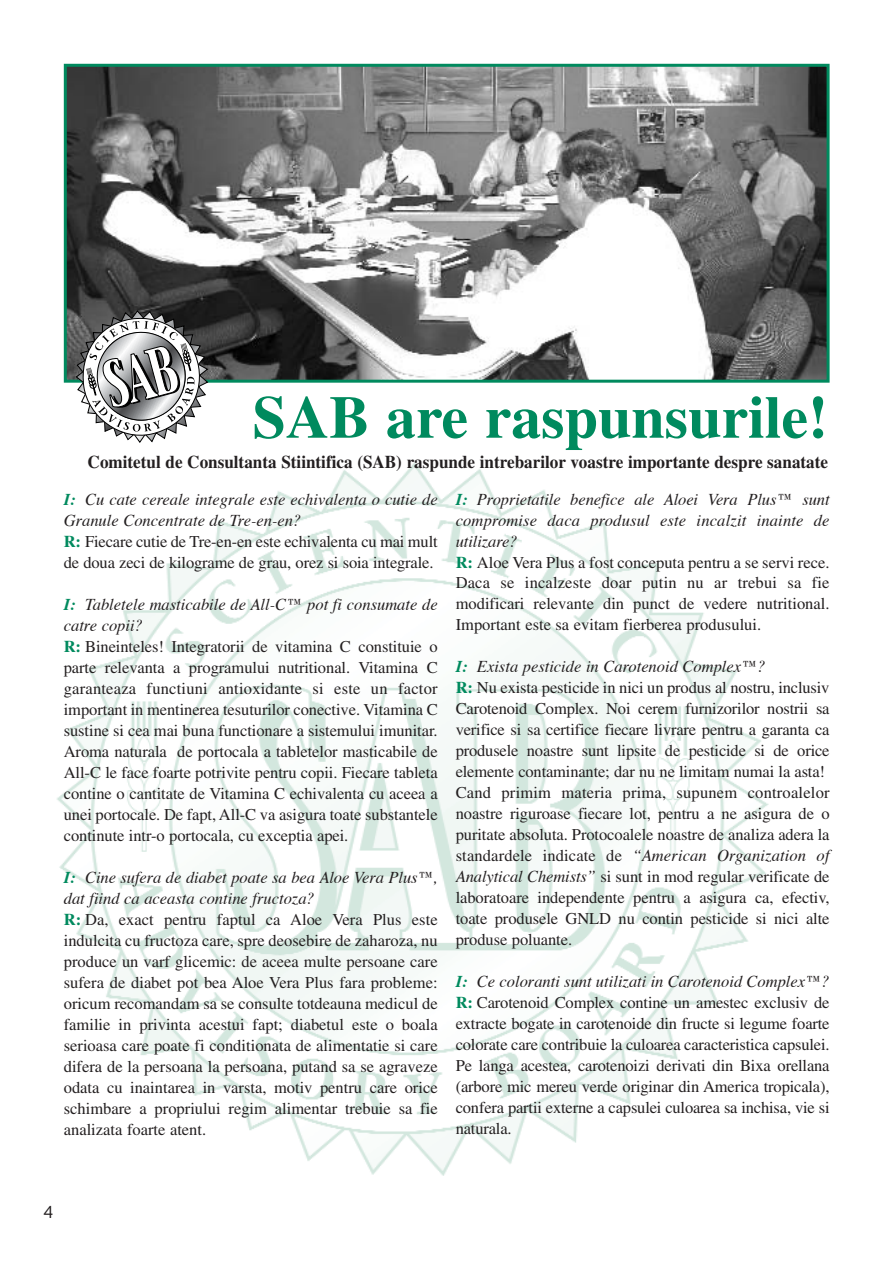
<style>
.page{position:relative;width:893px;height:1263px;background:#fff}
.page>*{position:absolute;margin:0;border:0;box-sizing:border-box;transform-origin:0 0}
.t1{font:700 60px "Times";color:#008a5e}
.t2{font:700 18px "Times";color:#231f20;scale:.95 1}
.t3{font:300 18px "Folio";color:#231f20}
.t4{font:16.5px/21px "Times";letter-spacing:-.005em;color:#231f20}
.s1{font-weight:700;font-style:italic;color:#008a5e}
.s2{font-style:italic}
.s3{font-weight:700;color:#008a5e}
</style>
<div class="page">
<img style="left:57px;top:462px;width:712px;height:714px">
<img style="left:68px;top:68px;width:757px;height:311px">
<div style="left:64px;top:64px;width:765px;height:319px;border:3px solid #008a5e"></div>
<svg style="left:76px;top:310px;width:132px;height:133px"></svg>
<h1 class="t1" style="left:252px;top:396px;width:577px">SAB are raspunsurile!</h1>
<p class="t2" style="left:88px;top:455px;width:781px">Comitetul de Consultanta Stiintifica (SAB) raspunde intrebarilor voastre importante despre sanatate</p>
<p class="t4" style="left:64px;top:490px;width:375px"><span class="s1">I:</span> <span class="s2">Cu cate cereale integrale este echivalenta o cutie de Granule Concentrate de Tre-en-en?<br></span><span class="s3">R:</span> Fiecare cutie de Tre-en-en este echivalenta cu mai mult de doua zeci de kilograme de grau, orez si soia integrale.</p>
<p class="t4" style="left:64px;top:595px;width:375px"><span class="s1">I:</span> <span class="s2">Tabletele masticabile de All-C™ pot fi consumate de catre copii?<br></span><span class="s3">R:</span> Bineinteles! Integratorii de vitamina C constituie o parte relevanta a programului nutritional. Vitamina C garanteaza functiuni antioxidante si este un factor important in mentinerea tesuturilor conective. Vitamina C sustine si cea mai buna functionare a sistemului imunitar.<br>Aroma naturala de portocala a tabletelor masticabile de All-C le face foarte potrivite pentru copii. Fiecare tableta contine o cantitate de Vitamina C echivalenta cu aceea a unei portocale. De fapt, All-C va asigura toate substantele continute intr-o portocala, cu exceptia apei.</p>
<p class="t4" style="left:64px;top:868px;width:375px"><span class="s1">I:</span> <span class="s2">Cine sufera de diabet poate sa bea Aloe Vera Plus™, dat fiind ca aceasta contine fructoza?<br></span><span class="s3">R:</span> Da, exact pentru faptul ca Aloe Vera Plus este indulcita cu fructoza care, spre deosebire de zaharoza, nu produce un varf glicemic: de aceea multe persoane care sufera de diabet pot bea Aloe Vera Plus fara probleme: oricum recomandam sa se consulte totdeauna medicul de familie in privinta acestui fapt; diabetul este o boala serioasa care poate fi conditionata de alimentatie si care difera de la persoana la persoana, putand sa se agraveze odata cu inaintarea in varsta, motiv pentru care orice schimbare a propriului regim alimentar trebuie sa fie analizata foarte atent.</p>
<p class="t4" style="left:455px;top:490px;width:375px"><span class="s1">I:</span> <span class="s2">Proprietatile benefice ale Aloei Vera Plus™ sunt compromise daca produsul este incalzit inainte de utilizare?<br></span><span class="s3">R:</span> Aloe Vera Plus a fost conceputa pentru a se servi rece.<br>Daca se incalzeste doar putin nu ar trebui sa fie modificari relevante din punct de vedere nutritional.<br>Important este sa evitam fierberea produsului.</p>
<p class="t4" style="left:455px;top:658px;width:375px"><span class="s1">I:</span> <span class="s2">Exista pesticide in Carotenoid Complex™?<br></span><span class="s3">R:</span> Nu exista pesticide in nici un produs al nostru, inclusiv Carotenoid Complex. Noi cerem furnizorilor nostrii sa verifice si sa certifice fiecare livrare pentru a garanta ca produsele noastre sunt lipsite de pesticide si de orice elemente contaminante; dar nu ne limitam numai la asta!<br>Cand primim materia prima, supunem controalelor noastre riguroase fiecare lot, pentru a ne asigura de o puritate absoluta. Protocoalele noastre de analiza adera la standardele indicate de <span class="s2">“American Organization of Analytical Chemists”</span> si sunt in mod regular verificate de laboratoare independente pentru a asigura ca, efectiv, toate produsele GNLD nu contin pesticide si nici alte produse poluante.</p>
<p class="t4" style="left:455px;top:973px;width:375px;text-align:justify"><span class="s1">I:</span> <span class="s2">Ce coloranti sunt utilizati in Carotenoid Complex™?<br></span><span class="s3">R:</span> Carotenoid Complex contine un amestec exclusiv de extracte bogate in carotenoide din fructe si legume foarte colorate care contribuie la culoarea caracteristica capsulei.<br>Pe langa acestea, carotenoizi derivati din Bixa orellana (arbore mic mereu verde originar din America tropicala), confera partii externe a capsulei culoarea sa inchisa, vie si naturala.</p>
<p class="t3" style="left:44px;top:1205px;width:12px">4</p>
</div>
